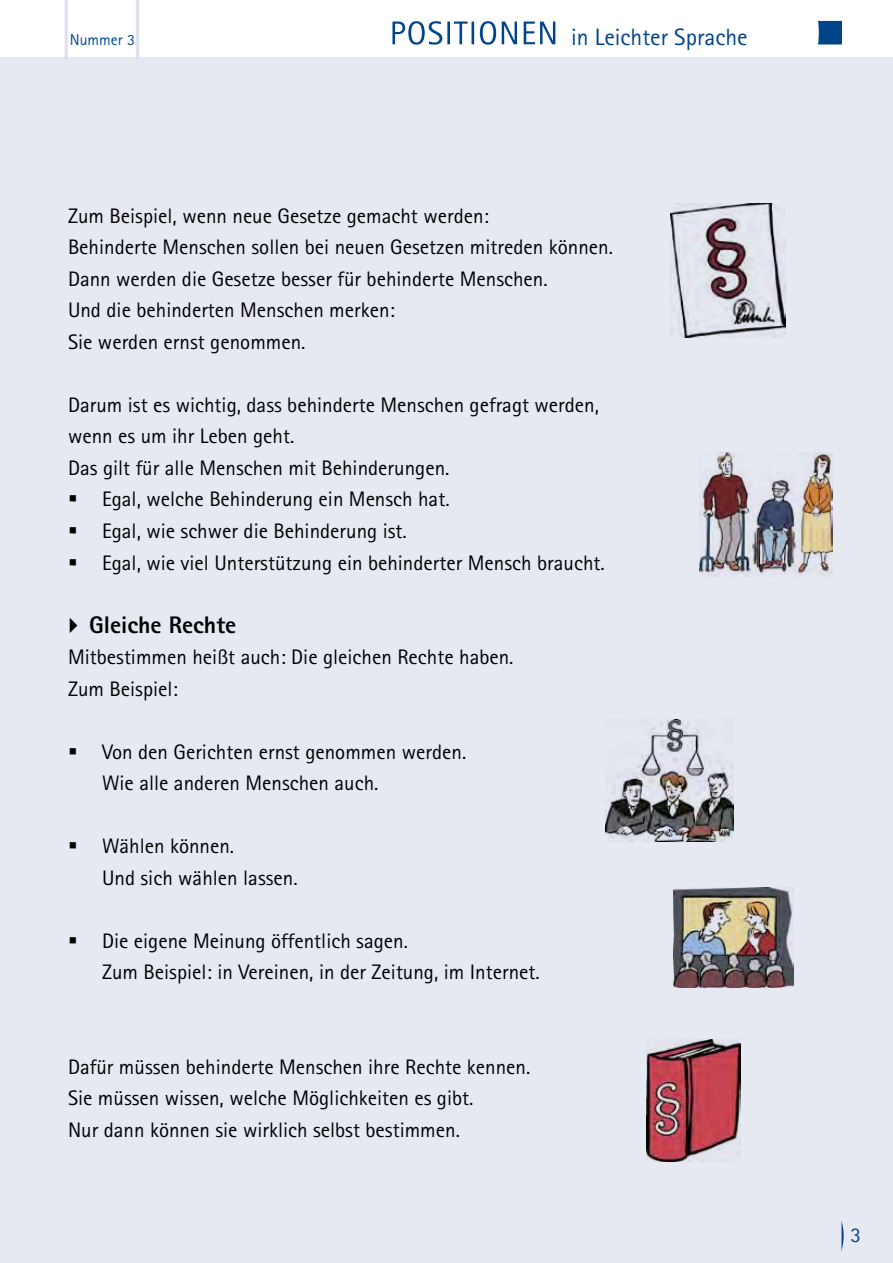
<style>
.page{position:relative;width:893px;height:1263px;background:#fff}
.page>*{position:absolute;margin:0;border:0;box-sizing:border-box;transform-origin:0 0}
.t1{font:82.5px "Rotis Sans Serif";color:#dde1ef;scale:.55 1}
.t2{font:800 24px "Rotis Sans Serif";color:#000}
.t3{font:23.7px "Rotis Sans Serif";color:#004489}
.P-ls{font:21px/31.5px "Rotis Sans Serif";color:#000}
.t4{font:21px "Rotis Sans Serif";color:#004489}
.t5{font:15.75px "Rotis Sans Serif Std";color:#004990}
</style>
<div class="page">
<div style="left:0;top:58px;width:893px;height:1205px;background:#e6e8f2"></div>
<svg style="left:818px;top:21px;width:24px;height:23px"></svg>
<svg style="left:392px;top:21px;width:163px;height:24px"></svg>
<svg style="left:841px;top:1221px;width:3px;height:30px"></svg>
<img style="left:670px;top:203px;width:115px;height:134px">
<img style="left:700px;top:452px;width:132px;height:124px">
<img style="left:673px;top:887px;width:121px;height:101px">
<img style="left:605px;top:720px;width:128px;height:122px">
<img style="left:646px;top:1039px;width:94px;height:123px">
<h1 class="t1" style="left:60px;top:-7px;width:23px">|</h1>
<h1 class="t1" style="left:132px;top:-7px;width:23px">|</h1>
<p class="t5" style="left:70px;top:30px;width:67px">Nummer 3</p>
<p class="t3" style="left:571px;top:23px;width:178px">in Leichter Sprache</p>
<p class="P-ls" style="left:68px;top:200px;width:422px">Zum Beispiel, wenn neue Gesetze gemacht werden:</p>
<p class="P-ls" style="left:68px;top:231px;width:546px">Behinderte Menschen sollen bei neuen Gesetzen mitreden können.</p>
<p class="P-ls" style="left:68px;top:263px;width:481px">Dann werden die Gesetze besser für behinderte Menschen.</p>
<p class="P-ls" style="left:68px;top:294px;width:328px">Und die behinderten Menschen merken:<br>Sie werden ernst genommen.</p>
<p class="P-ls" style="left:68px;top:389px;width:533px">Darum ist es wichtig, dass behinderte Menschen gefragt werden, wenn es um ihr Leben geht.</p>
<p class="P-ls" style="left:68px;top:452px;width:383px">Das gilt für alle Menschen mit Behinderungen.</p>
<p class="P-ls" style="left:102px;top:483px;width:349px">Egal, welche Behinderung ein Mensch hat.</p>
<p class="P-ls" style="left:102px;top:515px;width:306px">Egal, wie schwer die Behinderung ist.</p>
<p class="P-ls" style="left:102px;top:546px;width:504px">Egal, wie viel Unterstützung ein behinderter Mensch braucht.</p>
<h3 class="t2" style="left:89px;top:609px;width:149px">Gleiche Rechte</h3>
<p class="P-ls" style="left:68px;top:641px;width:447px">Mitbestimmen heißt auch: Die gleichen Rechte haben.</p>
<p class="P-ls" style="left:68px;top:672px;width:112px">Zum Beispiel:</p>
<p class="P-ls" style="left:102px;top:735px;width:366px">Von den Gerichten ernst genommen werden.<br>Wie alle anderen Menschen auch.</p>
<p class="P-ls" style="left:102px;top:830px;width:197px">Wählen können.<br>Und sich wählen lassen.</p>
<p class="P-ls" style="left:102px;top:924px;width:439px">Die eigene Meinung öffentlich sagen.<br>Zum Beispiel: in Vereinen, in der Zeitung, im I nternet.</p>
<p class="P-ls" style="left:68px;top:1050px;width:464px">Dafür müssen behinderte Menschen ihre Rechte kennen.</p>
<p class="P-ls" style="left:68px;top:1082px;width:407px">Sie müssen wissen, welche Möglichkeiten es gibt.</p>
<p class="P-ls" style="left:68px;top:1113px;width:393px">Nur dann können sie wirklich selbst bestimmen.</p>
<p class="t4" style="left:850px;top:1222px;width:12px">3</p>
</div>
